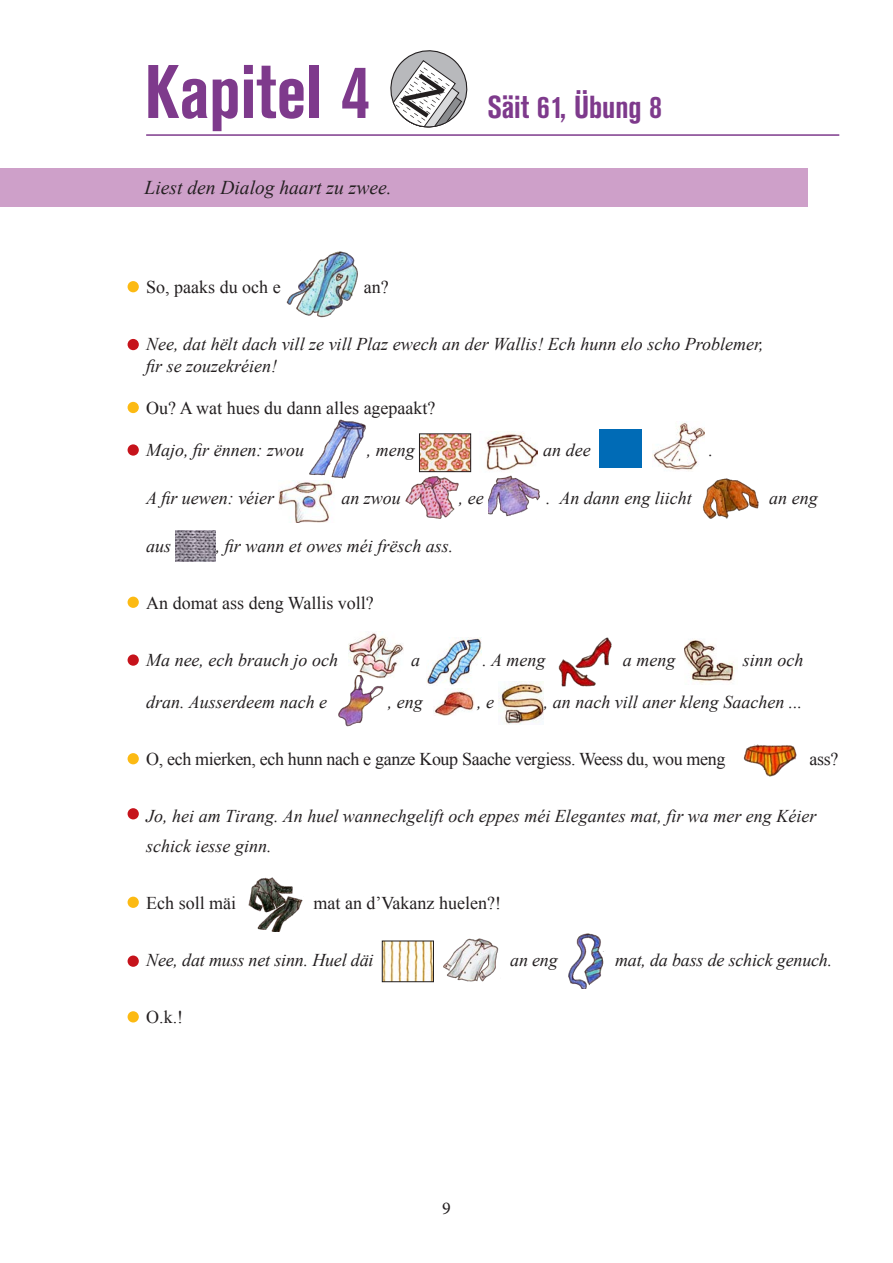
<style>
.page{position:relative;width:893px;height:1263px;background:#fff}
.page>*{position:absolute;margin:0;border:0;box-sizing:border-box;transform-origin:0 0}
.t1{font:700 condensed 75px "Akzidenz Grotesk BE";color:#7e3a8c}
.t2{font:700 condensed 31.5px "Akzidenz Grotesk BE";color:#7e3a8c}
.t3{font:italic 19.5px "Times New Roman";color:#231f20}
.t4{font:italic 18px/22.5px "Times New Roman";color:#231f20}
.t5{font:18px "Times New Roman";color:#231f20}
.t6{font:18px "Times New Roman";letter-spacing:-.02em;color:#231f20}
.t7{font:18px "Minion Pro";color:#231f20}
.s1{font-style:inherit}
</style>
<div class="page">
<svg style="left:390px;top:50px;width:78px;height:78px"></svg>
<hr style="left:146px;top:134px;width:693px;height:2px;background:#7e3a8c">
<div style="left:0;top:168px;width:808px;height:38px;background:#cea0c9"></div>
<img style="left:286px;top:251px;width:72px;height:67px">
<img style="left:309px;top:419px;width:57px;height:59px">
<img style="left:421px;top:436px;width:48px;height:34px">
<div style="left:419px;top:434px;width:52px;height:38px;border:1px solid #231f20"></div>
<img style="left:486px;top:433px;width:52px;height:38px">
<div style="left:600px;top:430px;width:42px;height:38px;background:#006bb6"></div>
<img style="left:652px;top:422px;width:52px;height:49px">
<img style="left:279px;top:480px;width:54px;height:42px">
<img style="left:405px;top:476px;width:54px;height:42px">
<img style="left:488px;top:476px;width:52px;height:41px">
<img style="left:703px;top:478px;width:56px;height:41px">
<img style="left:176px;top:531px;width:40px;height:30px">
<img style="left:349px;top:631px;width:55px;height:47px">
<img style="left:426px;top:637px;width:56px;height:48px">
<img style="left:558px;top:637px;width:54px;height:50px">
<img style="left:684px;top:639px;width:51px;height:44px">
<img style="left:338px;top:676px;width:46px;height:51px">
<img style="left:433px;top:689px;width:41px;height:26px">
<img style="left:499px;top:681px;width:45px;height:44px">
<img style="left:743px;top:744px;width:54px;height:33px">
<img style="left:248px;top:877px;width:55px;height:54px">
<img style="left:384px;top:943px;width:48px;height:37px">
<div style="left:382px;top:941px;width:52px;height:41px;border:1px solid #231f20"></div>
<img style="left:443px;top:938px;width:56px;height:43px">
<img style="left:568px;top:934px;width:36px;height:54px">
<div style="left:128px;top:281px;width:11px;height:11px;background:#fcba13;border-radius:50%"></div>
<div style="left:128px;top:339px;width:11px;height:11px;background:#c6131b;border-radius:50%"></div>
<div style="left:128px;top:402px;width:11px;height:11px;background:#fcba13;border-radius:50%"></div>
<div style="left:128px;top:444px;width:11px;height:12px;background:#c6131b;border-radius:50%"></div>
<div style="left:128px;top:597px;width:11px;height:11px;background:#fcba13;border-radius:50%"></div>
<div style="left:128px;top:654px;width:11px;height:12px;background:#c6131b;border-radius:50%"></div>
<div style="left:128px;top:753px;width:11px;height:11px;background:#fcba13;border-radius:50%"></div>
<div style="left:128px;top:808px;width:11px;height:11px;background:#c6131b;border-radius:50%"></div>
<div style="left:128px;top:897px;width:11px;height:11px;background:#fcba13;border-radius:50%"></div>
<div style="left:128px;top:955px;width:11px;height:12px;background:#c6131b;border-radius:50%"></div>
<div style="left:128px;top:1011px;width:11px;height:11px;background:#fcba13;border-radius:50%"></div>
<p class="t1" style="left:145px;top:49px;width:227px">Kapitel 4</p>
<p class="t3" style="left:145px;top:174px;width:249px">Liest den Dialog haart zu zwee.</p>
<p class="t5" style="left:146px;top:274px;width:136px">So, paaks du och e</p>
<p class="t5" style="left:364px;top:274px;width:26px">an?</p>
<p class="t2" style="left:487px;top:89px;width:176px">Säit 61, Übung 8</p>
<p class="t4" style="left:146px;top:332px;width:619px">Nee, dat hëlt dach vill ze vill Plaz ewech an der Wallis! Ech hunn elo scho Problemer, fir se zouzekréien!</p>
<p class="t5" style="left:146px;top:396px;width:291px">Ou? A wat hues du dann alles agepaakt?</p>
<p class="t4" style="left:146px;top:438px;width:159px">Majo, fir ënnen: zwou</p>
<p class="t4" style="left:367px;top:438px;width:49px">, meng</p>
<p class="t4" style="left:543px;top:438px;width:49px">an dee</p>
<p class="t4" style="left:709px;top:438px;width:6px">.</p>
<p class="t4" style="left:146px;top:486px;width:130px">A fir uewen: véier</p>
<p class="t4" style="left:341px;top:486px;width:61px">an zwou</p>
<p class="t4" style="left:459px;top:486px;width:26px">, ee</p>
<p class="t4" style="left:546px;top:486px;width:147px">. An dann eng liicht</p>
<p class="t4" style="left:769px;top:486px;width:50px">an eng</p>
<p class="t4" style="left:146px;top:534px;width:27px">aus</p>
<p class="t4" style="left:216px;top:534px;width:239px">, fir wann et owes méi frësch ass.</p>
<p class="t5" style="left:146px;top:591px;width:229px">An domat ass deng Wallis voll?</p>
<p class="t4" style="left:146px;top:648px;width:193px">Ma nee, ech brauch jo och</p>
<p class="t4" style="left:411px;top:648px;width:10px">a</p>
<p class="t4" style="left:483px;top:648px;width:64px">. A meng</p>
<p class="t4" style="left:623px;top:648px;width:54px">a meng</p>
<p class="t4" style="left:743px;top:648px;width:62px">sinn och</p>
<p class="t4" style="left:146px;top:690px;width:182px">dran. Ausserdeem nach e</p>
<p class="t4" style="left:388px;top:690px;width:36px">, eng</p>
<p class="t4" style="left:477px;top:690px;width:18px">, e</p>
<p class="t4" style="left:544px;top:690px;width:260px">, an nach vill aner kleng Saachen ...</p>
<p class="t6" style="left:146px;top:747px;width:581px">O, ech mierken, ech hunn nach e ganze Koup Saache vergiess. Weess du, wou meng</p>
<p class="t5" style="left:809px;top:747px;width:30px">ass?</p>
<p class="t4" style="left:146px;top:801px;width:672px;line-height:30px">Jo, hei am Tirang. An huel wannechgelift och eppes méi Elegantes mat, fir wa mer eng Kéier schick iesse ginn.</p>
<p class="t5" style="left:146px;top:891px;width:91px">Ech soll mäi</p>
<p class="t5" style="left:314px;top:891px;width:189px">mat an d’Vakanz huelen?!</p>
<p class="t4" style="left:146px;top:948px;width:229px">Nee, dat muss net sinn. Huel däi</p>
<p class="t4" style="left:510px;top:948px;width:49px">an eng</p>
<p class="t4" style="left:615px;top:948px;width:219px">mat, da bass de schick genuch.</p>
<p class="t5" style="left:146px;top:1005px;width:38px">O<span class="s1">.</span>k<span class="s1">.</span>!</p>
<p class="t7" style="left:442px;top:1196px;width:10px">9</p>
</div>
